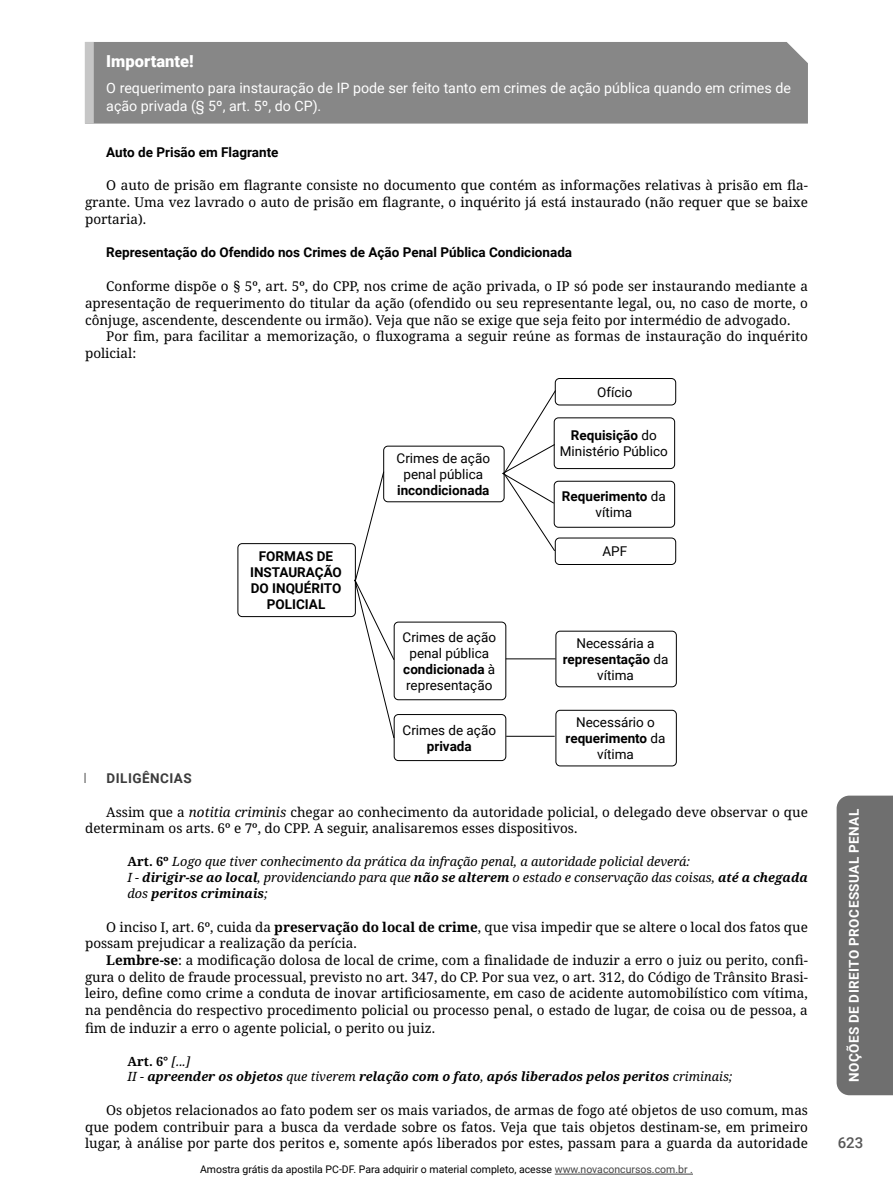
<style>
.page{position:relative;width:893px;height:1191px;background:#fff}
.page>*{position:absolute;margin:0;border:0;box-sizing:border-box;transform-origin:0 0}
.Título{font:900 16.5px "Roboto";color:#fff}
.t1{font:500 15px "Roboto";color:#575757}
.Texto{font:14.25px/17.5px "Roboto";color:#fff}
.Parágrafos{font:13.5px/16.6px "Noto Serif";color:#000;text-align:justify}
.Heading_1{font:13.5px/16.6px "Noto Serif";color:#000;text-align:justify}
.t2{font:13.5px/16.2px "Roboto";color:#000;text-align:center}
.Subtópico{font:700 13.5px/16.2px "Roboto";color:#000;text-align:center}
.t3{font:700 13.5px "Roboto";letter-spacing:.035em;color:#fff}
.Tópico{font:700 13.5px "Roboto";letter-spacing:.035em;color:#3c3c3c}
.Artigos_com_recuo{font:italic 12.75px/15.8px "Noto Serif";color:#000}
.Artigos_com_recuo-2{font:italic 700 12.75px "Noto Serif";color:#000}
.Artigos_com_recuo-3{font:700 12.75px "Noto Serif";color:#000}
.t4{font:10.5px "Roboto";color:#000}
.s1{font-weight:700}
.s2{font-weight:400}
.s3{font-style:italic}
.s4{font-weight:700;font-style:normal}
.s5{font-weight:400;font-style:italic}
.s6{color:#454545}
</style>
<div class="page">
<div style="left:837px;top:795px;width:56px;height:300px;background:#6f6f6f"></div>
<hr style="left:555px;top:1173px;width:138px;height:1px;background:#454545">
<div style="left:94px;top:42px;width:714px;height:82px;background:#878787"></div>
<div style="left:85px;top:42px;width:9px;height:82px;background:#c6c6c6"></div>
<svg style="left:84px;top:773px;width:2px;height:10px"></svg>
<div style="left:238px;top:543px;width:118px;height:74px;border:1px solid #000;border-radius:4px"></div>
<div style="left:383px;top:446px;width:121px;height:56px;border:1px solid #000;border-radius:4px"></div>
<div style="left:555px;top:631px;width:122px;height:56px;border:1px solid #000;border-radius:4px"></div>
<div style="left:555px;top:710px;width:122px;height:56px;border:1px solid #000;border-radius:4px"></div>
<div style="left:394px;top:621px;width:112px;height:79px;border:1px solid #000;border-radius:4px"></div>
<div style="left:394px;top:714px;width:112px;height:47px;border:1px solid #000;border-radius:4px"></div>
<div style="left:554px;top:417px;width:121px;height:52px;border:1px solid #000;border-radius:4px"></div>
<div style="left:554px;top:481px;width:121px;height:46px;border:1px solid #000;border-radius:4px"></div>
<div style="left:555px;top:378px;width:121px;height:27px;border:1px solid #000;border-radius:4px"></div>
<div style="left:555px;top:537px;width:121px;height:28px;border:1px solid #000;border-radius:4px"></div>
<svg style="left:352px;top:471px;width:43px;height:268px"></svg>
<hr style="left:506px;top:658px;width:49px;height:1px;background:#000">
<hr style="left:506px;top:736px;width:49px;height:1px;background:#000">
<svg style="left:501px;top:389px;width:56px;height:163px"></svg>
<p class="Título" style="left:106px;top:50px;width:89px">Importante!</p>
<p class="Texto" style="left:106px;top:79px;width:686px">O requerimento para instauração de IP pode ser feito tanto em crimes de ação pública quando em crimes de ação privada (§ 5º, art. 5º, do CP).</p>
<p class="Subtópico" style="left:106px;top:143px;width:174px">Auto de Prisão em Flagrante</p>
<p class="Parágrafos" style="left:85px;top:177px;width:724px;text-indent:21px">O auto de prisão em flagrante consiste no documento que contém as informações relativas à prisão em fla&shy;grante. Uma vez lavrado o auto de prisão em flagrante, o inquérito já está instaurado (não requer que se baixe portaria).</p>
<p class="Subtópico" style="left:106px;top:244px;width:467px">Representação do Ofendido nos Crimes de Ação Penal Pública Condicionada</p>
<p class="Heading_1" style="left:85px;top:278px;width:724px;text-indent:21px">Conforme dispõe o § 5º, art. 5º, do CPP, nos crime de ação privada, o IP só pode ser instaurando mediante a apresentação de requerimento do titular da ação (ofendido ou seu representante legal, ou, no caso de morte, o cônjuge, ascendente, descendente ou irmão). Veja que não se exige que seja feito por intermédio de advogado.</p>
<p class="Parágrafos" style="left:85px;top:328px;width:724px;text-indent:21px">Por fim, para facilitar a memorização, o fluxograma a seguir reúne as formas de instauração do inquérito policial:</p>
<p class="Subtópico" style="left:250px;top:547px;width:93px">FORMAS DE<br>INSTAURAÇÃO<br>DO INQUÉRITO<br>POLICIAL</p>
<p class="t2" style="left:397px;top:449px;width:95px">Crimes de ação penal pública <span class="s1">incondicionada</span></p>
<p class="t2" style="left:403px;top:628px;width:95px">Crimes de ação penal pública <span class="s1">condicionada</span> à representação</p>
<p class="t2" style="left:403px;top:721px;width:95px">Crimes de ação <span class="s1">privada</span></p>
<p class="t2" style="left:597px;top:383px;width:37px">Ofício</p>
<p class="t2" style="left:560px;top:427px;width:110px"><span class="s1">Requisição</span> do<br>Ministério Público</p>
<p class="Subtópico" style="left:562px;top:488px;width:105px">Requerimento <span class="s2">da vítima</span></p>
<p class="t2" style="left:602px;top:543px;width:26px">APF</p>
<p class="t2" style="left:563px;top:634px;width:107px">Necessária a <span class="s1">representação</span> da vítima</p>
<p class="t2" style="left:566px;top:713px;width:101px">Necessário o <span class="s1">requerimento</span> da vítima</p>
<p class="Tópico" style="left:107px;top:768px;width:87px">DILIGÊNCIAS</p>
<p class="Parágrafos" style="left:85px;top:804px;width:724px;text-indent:21px">Assim que a <span class="s3">notitia criminis</span> chegar ao conhecimento da autoridade policial, o delegado deve observar o que determinam os arts. 6º e 7º, do CPP. A seguir, analisaremos esses dispositivos.</p>
<p class="Artigos_com_recuo" style="left:128px;top:854px;width:564px"><span class="s4">Art. 6º</span> Logo que tiver conhecimento da prática da infração penal, a autoridade policial deverá:</p>
<p class="Artigos_com_recuo" style="left:128px;top:870px;width:682px">I - <span class="s1">dirigir-se ao local</span>, providenciando para que <span class="s1">não se alterem</span> o estado e conservação das coisas, <span class="s1">até a chegada </span>dos <span class="s1">peritos criminais</span>;</p>
<p class="Parágrafos" style="left:85px;top:918px;width:724px;text-indent:21px">O inciso I, art. 6º, cuida da <span class="s1">preservação do local de crime</span>, que visa impedir que se altere o local dos fatos que possam prejudicar a realização da perícia.</p>
<p class="Parágrafos" style="left:85px;top:952px;width:724px;text-indent:21px"><span class="s1">Lembre-se</span>: a modificação dolosa de local de crime, com a finalidade de induzir a erro o juiz ou perito, confi&shy;gura o delito de fraude processual, previsto no art. 347, do CP. Por sua vez, o art. 312, do Código de Trânsito Brasi&shy;leiro, define como crime a conduta de inovar artificiosamente, em caso de acidente automobilístico com vítima, na pendência do respectivo procedimento policial ou processo penal, o estado de lugar, de coisa ou de pessoa, a fim de induzir a erro o agente policial, o perito ou juiz.</p>
<p class="Artigos_com_recuo-3" style="left:128px;top:1052px;width:64px">Art. 6° <span class="s5">[...]</span></p>
<p class="Artigos_com_recuo-2" style="left:128px;top:1067px;width:607px"><span class="s2">II -</span> apreender os objetos <span class="s2">que tiverem</span> relação com o fato<span class="s2">,</span> após liberados pelos peritos <span class="s2">criminais;</span></p>
<p class="Parágrafos" style="left:85px;top:1102px;width:724px;text-indent:21px">Os objetos relacionados ao fato podem ser os mais variados, de armas de fogo até objetos de uso comum, mas que podem contribuir para a busca da verdade sobre os fatos. Veja que tais objetos destinam-se, em primeiro lugar, à análise por parte dos peritos e, somente após liberados por estes, passam para a guarda da autoridade</p>
<p class="t4" style="left:200px;top:1162px;width:494px">Amostra grátis da apostila PC-DF. Para adquirir o material completo, acesse <span class="s6">www.novaconcursos.com.br .</span></p>
<p class="t3" style="left:845px;top:1082px;width:275px;rotate:-90deg">NOÇÕES DE DIREITO PROCESSUAL PENAL</p>
<p class="t1" style="left:838px;top:1132px;width:27px">623</p>
</div>
